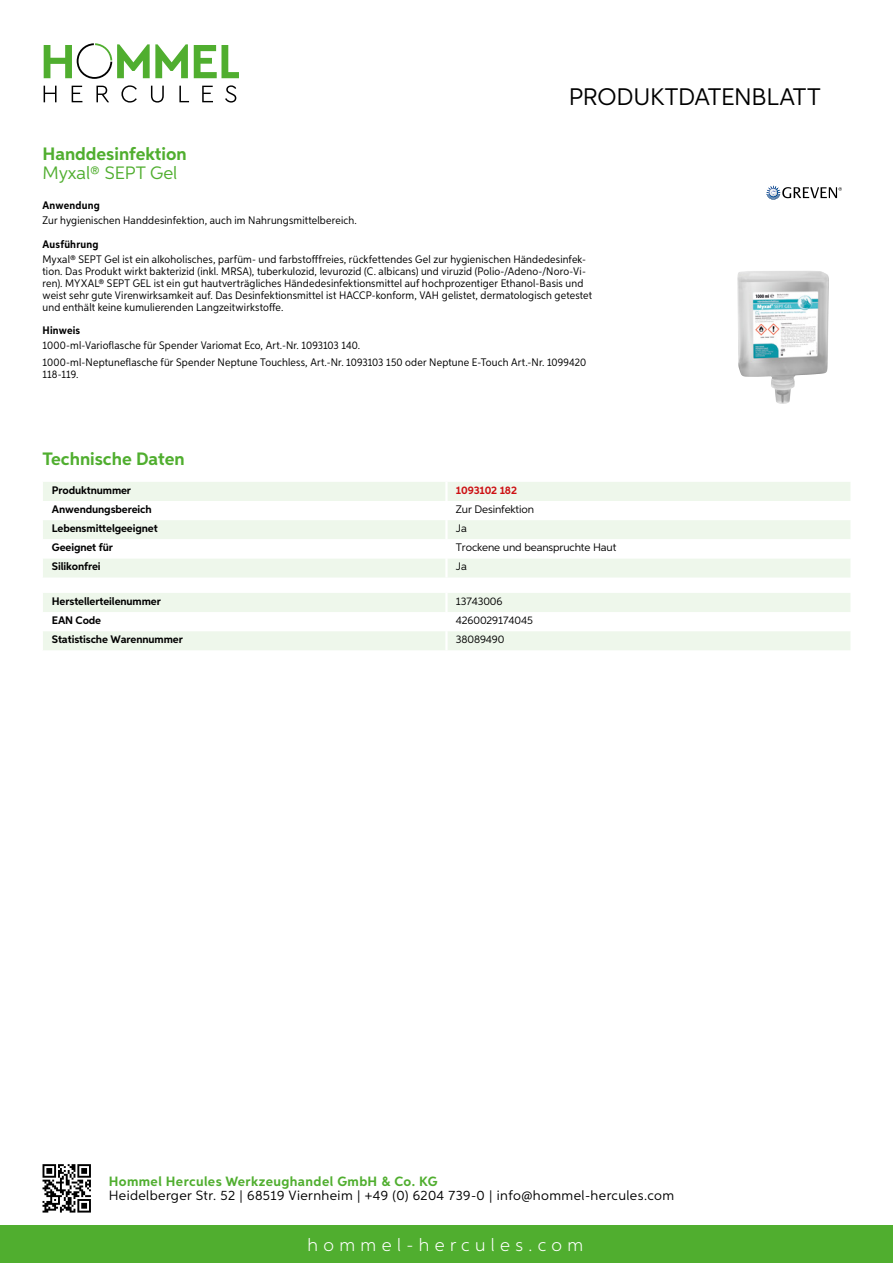
<style>
.page{position:relative;width:893px;height:1263px;background:#fff}
.page>*{position:absolute;margin:0;border:0;box-sizing:border-box;transform-origin:0 0}
.t1{font:24px "Aspira";letter-spacing:-.01em;color:#000}
.t2{font:700 18px "Aspira";color:#50ae2f}
.t3{font:300 18px "Aspira";letter-spacing:.3em;color:#fff}
.t4{font:18px "Aspira";color:#50ae2f}
.t5{font:13.5px "Aspira";letter-spacing:.03em;color:#000}
.t6{font:700 13.5px "Aspira";letter-spacing:.03em;color:#50ae2f}
.t7{font:10.95px/12px "Aspira Nar";letter-spacing:.015em;color:#000}
.t8{font:700 10.95px "Aspira";letter-spacing:-.01em;color:#000}
.t9{font:10.95px "Aspira";letter-spacing:-.01em;color:#000}
.t10{font:700 10.95px "Aspira Nar";letter-spacing:.02em;color:#000}
.t11{font:700 10.95px "Aspira";letter-spacing:-.01em;color:#cd1013}
</style>
<div class="page">
<div style="left:0;top:1226px;width:893px;height:37px;background:#50ae2f"></div>
<svg style="left:43px;top:1164px;width:48px;height:48px"></svg>
<svg style="left:194px;top:45px;width:45px;height:33px"></svg>
<svg style="left:44px;top:43px;width:144px;height:36px"></svg>
<svg style="left:44px;top:86px;width:13px;height:16px"></svg>
<svg style="left:72px;top:86px;width:10px;height:16px"></svg>
<svg style="left:96px;top:86px;width:13px;height:16px"></svg>
<svg style="left:121px;top:85px;width:16px;height:18px"></svg>
<svg style="left:151px;top:86px;width:13px;height:17px"></svg>
<svg style="left:179px;top:86px;width:10px;height:16px"></svg>
<svg style="left:202px;top:86px;width:11px;height:16px"></svg>
<svg style="left:225px;top:85px;width:11px;height:18px"></svg>
<div style="left:43px;top:482px;width:807px;height:95px;background:#eef7eb"></div>
<svg style="left:43px;top:501px;width:807px;height:57px"></svg>
<hr style="left:445px;top:482px;width:3px;height:19px;background:#fff">
<hr style="left:445px;top:501px;width:3px;height:19px;background:#fff">
<hr style="left:445px;top:520px;width:3px;height:19px;background:#fff">
<hr style="left:445px;top:539px;width:3px;height:19px;background:#fff">
<hr style="left:445px;top:558px;width:3px;height:19px;background:#fff">
<svg style="left:43px;top:593px;width:807px;height:57px"></svg>
<hr style="left:445px;top:631px;width:3px;height:19px;background:#fff">
<img style="left:737px;top:271px;width:70px;height:131px">
<svg style="left:766px;top:185px;width:76px;height:14px"></svg>
<h1 class="t1" style="left:569px;top:82px;width:253px">Produktdatenblatt</h1>
<h2 class="t2" style="left:43px;top:142px;width:146px">Handdesinfektion</h2>
<h2 class="t4" style="left:43px;top:162px;width:136px">Myxal® SEPT Gel</h2>
<p class="t10" style="left:43px;top:199px;width:59px">Anwendung</p>
<p class="t7" style="left:43px;top:214px;width:316px">Zur hygienischen Handdesinfektion, auch im Nahrungsmittelbereich.</p>
<p class="t10" style="left:43px;top:237px;width:58px">Ausführung</p>
<p class="t7" style="left:43px;top:253px;width:551px">Myxal® SEPT Gel ist ein alkoholisches, parfüm- und farbstofffreies, rückfettendes Gel zur hygienischen Händedesinfek&shy;tion. Das Produkt wirkt bakterizid (inkl. MRSA), tuberkulozid, levurozid (C. albicans) und viruzid (Polio-/Adeno-/Noro-Vi&shy;ren). MYXAL® SEPT GEL ist ein gut hautverträgliches Händedesinfektionsmittel auf hochprozentiger Ethanol-Basis und weist sehr gute Virenwirksamkeit auf. Das Desinfektionsmittel ist HACCP-konform, VAH gelistet, dermatologisch getestet und enthält keine kumulierenden Langzeitwirkstoffe.</p>
<p class="t10" style="left:43px;top:323px;width:39px">Hinweis</p>
<p class="t7" style="left:43px;top:336px;width:545px;line-height:17.5px">1000-ml-Varioflasche für Spender Variomat Eco, Art.-Nr. 1093103 140.<br>1000-ml-Neptuneflasche für Spender Neptune Touchless, Art.-Nr. 1093103 150 oder Neptune E-Touch Art.-Nr. 1099420</p>
<p class="t7" style="left:43px;top:369px;width:37px">118-119.</p>
<h2 class="t2" style="left:43px;top:448px;width:144px">Technische Daten</h2>
<p class="t8" style="left:52px;top:483px;width:81px">Produktnummer</p>
<p class="t11" style="left:456px;top:483px;width:63px">1093102 182</p>
<p class="t8" style="left:52px;top:502px;width:101px">Anwendungsbereich</p>
<p class="t9" style="left:456px;top:502px;width:80px">Zur Desinfektion</p>
<p class="t8" style="left:52px;top:521px;width:107px">Lebensmittelgeeignet</p>
<p class="t9" style="left:456px;top:522px;width:13px">Ja</p>
<p class="t8" style="left:52px;top:541px;width:62px">Geeignet für</p>
<p class="t9" style="left:456px;top:541px;width:162px">Trockene und beanspruchte Haut</p>
<p class="t8" style="left:52px;top:560px;width:50px">Silikonfrei</p>
<p class="t9" style="left:456px;top:560px;width:13px">Ja</p>
<p class="t8" style="left:52px;top:594px;width:111px">Herstellerteilenummer</p>
<p class="t9" style="left:456px;top:594px;width:48px">13743006</p>
<p class="t8" style="left:52px;top:613px;width:51px">EAN Code</p>
<p class="t9" style="left:456px;top:613px;width:79px">4260029174045</p>
<p class="t8" style="left:52px;top:633px;width:132px">Statistische Warennummer</p>
<p class="t9" style="left:456px;top:633px;width:50px">38089490</p>
<p class="t6" style="left:109px;top:1172px;width:330px">Hommel Hercules Werkzeughandel GmbH &amp; Co. KG</p>
<p class="t5" style="left:109px;top:1187px;width:567px">Heidelberger Str. 52 | 68519 Viernheim | +49 (0) 6204 739-0 | info@hommel-hercules.com</p>
<h2 class="t3" style="left:307px;top:1234px;width:277px">hommel-hercules.com</h2>
</div>
